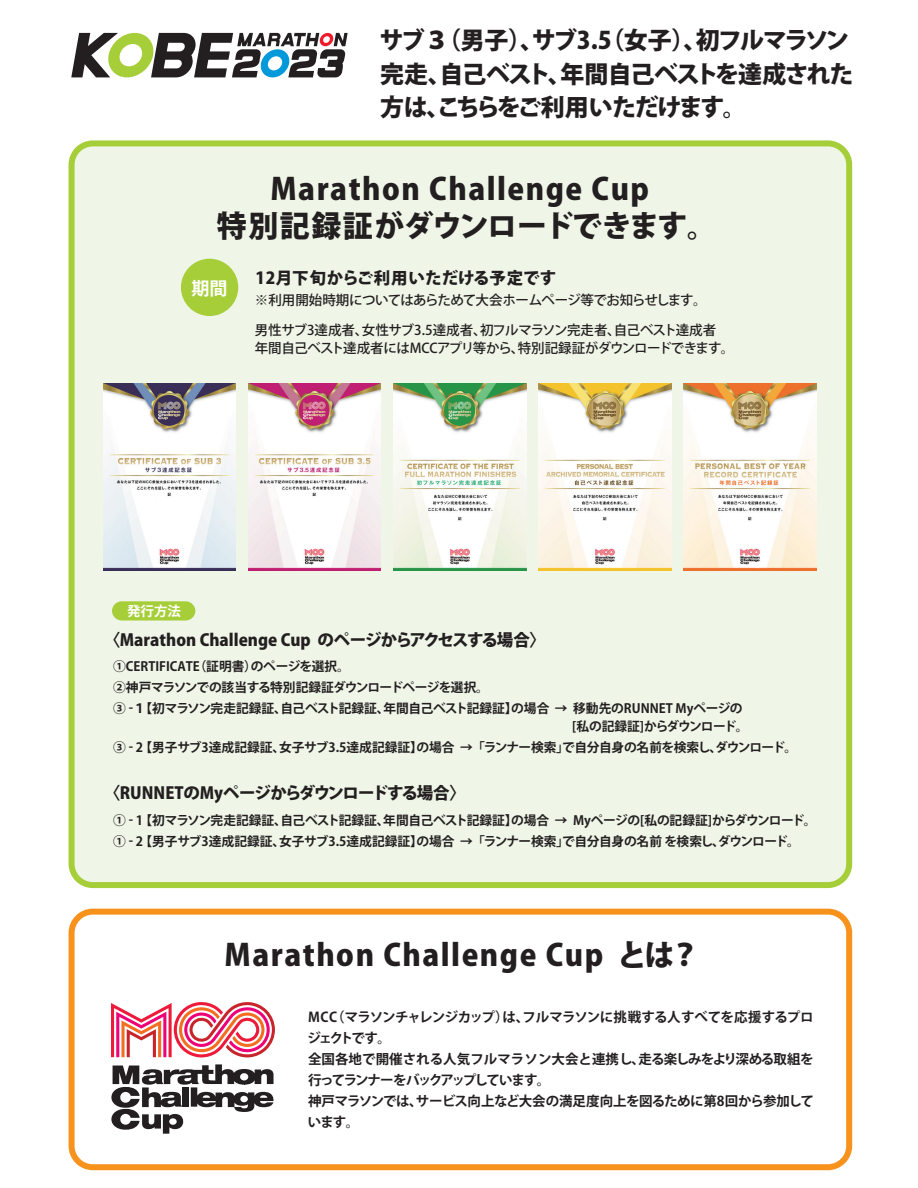
<style>
.page{position:relative;width:918px;height:1188px;background:#fff}
.page>*{position:absolute;margin:0;border:0;box-sizing:border-box;transform-origin:0 0}
.t1{font:800 30px/37.5px "Koz Go Pr 6 N";letter-spacing:.05em;color:#231f20;text-align:center}
.t2{font:800 24px/33.5px "Koz Go Pr 6 N";letter-spacing:-.05em;color:#231f20}
.t3{font:700 18px "Koz Go Pr 6 N";color:#fff}
.t4{font:800 16.5px "Koz Go Pr 6 N";color:#231f20}
.t5{font:800 16.5px "Koz Go Pr 6 N";letter-spacing:-.04em;color:#231f20}
.t6{font:700 13.5px/21px "Koz Go Pr 6 N";letter-spacing:-.035em;color:#231f20}
.t7{font:500 13.5px/18px "Koz Go Pr 6 N";letter-spacing:-.04em;color:#231f20}
.t8{font:700 13.5px "Koz Go Pr 6 N";color:#fff}
.t9{font:700 12.75px/21px "Koz Go Pr 6 N";letter-spacing:-.02em;color:#231f20}
</style>
<div class="page">
<div style="left:72px;top:143px;width:777px;height:742px;background:#eff6e8;border-radius:21px"></div>
<div style="left:69px;top:140px;width:783px;height:748px;border:6px solid #a6ce39;border-radius:21px"></div>
<div style="left:181px;top:259px;width:57px;height:57px;background:#a6ce39;border-radius:50%"></div>
<div style="left:112px;top:601px;width:83px;height:20px;background:#a6ce39;border-radius:10px"></div>
<div style="left:69px;top:909px;width:783px;height:261px;border:6px solid #f7931d;border-radius:21px"></div>
<svg style="left:111px;top:1002px;width:164px;height:55px"></svg>
<svg style="left:111px;top:1064px;width:163px;height:70px"></svg>
<svg style="left:71px;top:32px;width:277px;height:46px"></svg>
<img style="left:394px;top:383px;width:132px;height:188px">
<img style="left:539px;top:383px;width:132px;height:188px">
<img style="left:103px;top:383px;width:133px;height:188px">
<img style="left:248px;top:383px;width:133px;height:188px">
<img style="left:684px;top:383px;width:132px;height:188px">
<div style="left:727px;top:523px;width:46px;height:13px;background:#fff"></div>
<div style="left:582px;top:521px;width:46px;height:14px;background:#fff"></div>
<div style="left:436px;top:523px;width:46px;height:13px;background:#fff"></div>
<div style="left:291px;top:498px;width:47px;height:13px;background:#fff"></div>
<div style="left:145px;top:498px;width:46px;height:13px;background:#fff"></div>
<h2 class="t2" style="left:380px;top:24px;width:476px">サブ３（男子）、サブ3.5（女子）、初フルマラソン完走、自己ベスト、年間自己ベストを達成された方は、こちらをご利用いただけます。</h2>
<h1 class="t1" style="left:217px;top:171px;width:502px">Marathon Challenge Cup<br>特別記録証がダウンロードできます。</h1>
<h3 class="t3" style="left:192px;top:278px;width:38px">期間</h3>
<p class="t4" style="left:255px;top:268px;width:302px">12月下旬からご利用いただける予定です</p>
<p class="t7" style="left:255px;top:291px;width:453px">※利用開始時期についてはあらためて大会ホームページ等でお知らせします。</p>
<p class="t7" style="left:255px;top:321px;width:481px">男性サブ3達成者、女性サブ3.5達成者、初フルマラソン完走者、自己ベスト達成者<br>年間自己ベスト達成者にはMCCアプリ等から、特別記録証がダウンロードできます。</p>
<p class="t8" style="left:127px;top:603px;width:55px">発行方法</p>
<p class="t4" style="left:104px;top:630px;width:444px">〈Marathon Challenge Cup のページからアクセスする場合〉</p>
<p class="t9" style="left:113px;top:656px;width:631px">①CERTIFICATE（証明書）のページを選択。<br>②神戸マラソンでの該当する特別記録証ダウンロードページを選択。<br>③ -１【初マラソン完走記録証、自己ベスト記録証、年間自己ベスト記録証】の場合 → 移動先のRUNNET Myページの</p>
<p class="t9" style="left:113px;top:737px;width:685px">③ - 2【男子サブ3達成記録証、女子サブ3.5達成記録証】の場合 →「ランナー検索」で自分自身の名前を検索し、ダウンロード。</p>
<p class="t5" style="left:104px;top:784px;width:364px">〈RUNNETのMyページからダウンロードする場合〉</p>
<p class="t9" style="left:113px;top:810px;width:705px">① - 1【初マラソン完走記録証、自己ベスト記録証、年間自己ベスト記録証】の場合 → Myページの[私の記録証]からダウンロード。<br>① - 2【男子サブ3達成記録証、女子サブ3.5達成記録証】の場合 →「ランナー検索」で自分自身の名前を検索し、ダウンロード。</p>
<h1 class="t1" style="left:225px;top:936px;width:477px">Marathon Challenge Cup とは？</h1>
<p class="t6" style="left:307px;top:1007px;width:508px">MCC（マラソンチャレンジカップ）は、フルマラソンに挑戦する人すべてを応援するプロジェクトです。<br>全国各地で開催される人気フルマラソン大会と連携し、走る楽しみをより深める取組を行ってランナーをバックアップしています。<br>神戸マラソンでは、サービス向上など大会の満足度向上を図るために第8回から参加しています。</p>
</div>
